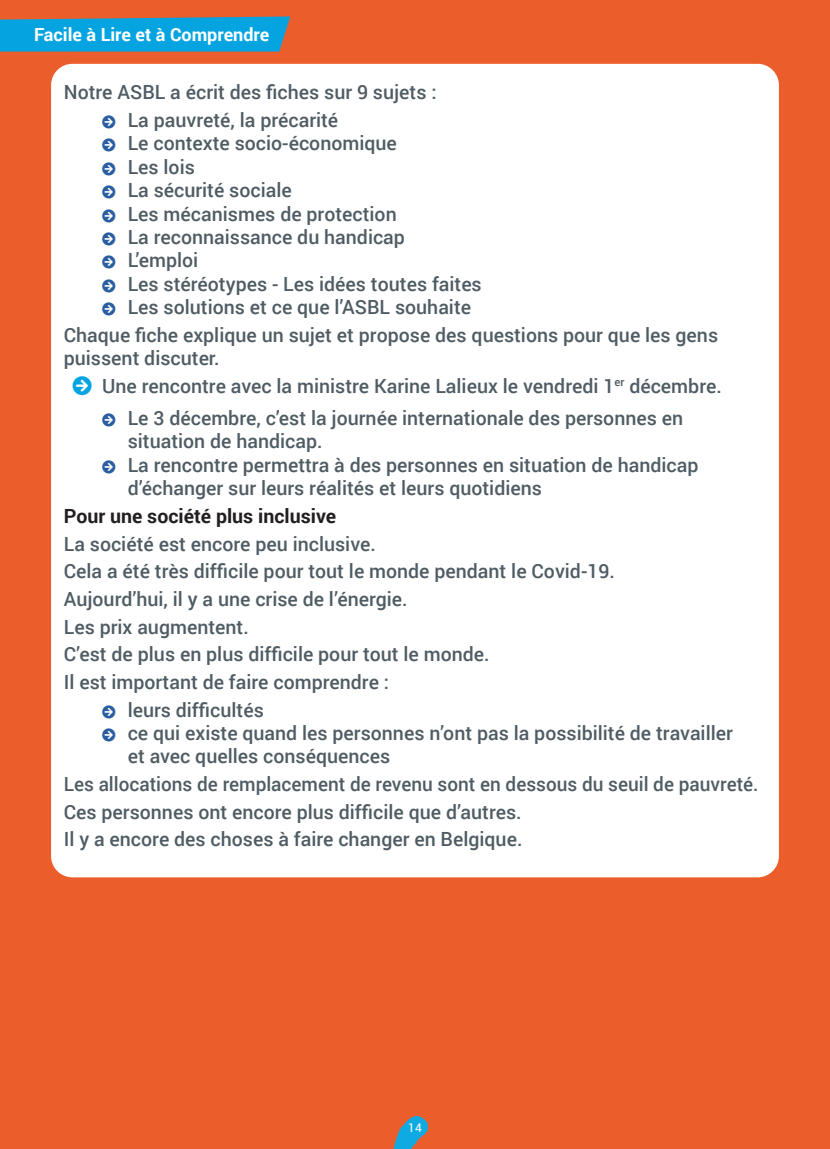
<style>
.page{position:relative;width:830px;height:1149px;background:#fff}
.page>*{position:absolute;margin:0;border:0;box-sizing:border-box;transform-origin:0 0}
.t1{font:500 19.5px/23.4px "Roboto";color:#4f5c63}
.t2{font:700 19.5px "Roboto";color:#231f20}
.t3{font:700 18px "Roboto";color:#fff}
.t4{font:12px "Roboto";color:#fff}
</style>
<div class="page">
<div style="left:0;top:0;width:829px;height:1148px;background:#eb5d2a"></div>
<svg style="left:393px;top:1116px;width:35px;height:32px"></svg>
<svg style="left:0;top:16px;width:290px;height:36px;background:#189ed0"></svg>
<div style="left:51px;top:64px;width:727px;height:813px;background:#fff;border-radius:21px"></div>
<p class="t3" style="left:34px;top:22px;width:237px">Facile à Lire et à Comprendre</p>
<p class="t1" style="left:128px;top:78px;width:310px;line-height:27.6px;text-indent:-64px">Notre ASBL a écrit des fiches sur 9 sujets :<br>La pauvreté, la précarité</p>
<p class="t1" style="left:128px;top:131px;width:355px">Le contexte socio-économique<br>Les lois<br>La sécurité sociale<br>Les mécanismes de protection<br>La reconnaissance du handicap<br>L’emploi<br>Les stéréotypes - Les idées toutes faites<br>Les solutions et ce que l’ASBL souhaite</p>
<p class="t1" style="left:64px;top:322px;width:655px">Chaque fiche explique un sujet et propose des questions pour que les gens puissent discuter.</p>
<p class="t1" style="left:128px;top:369px;width:595px;line-height:32px;text-indent:-26px">Une rencontre avec la ministre Karine Lalieux le vendredi 1<sup>er</sup> décembre.<br>Le 3 décembre, c’est la journée internationale des personnes en</p>
<p class="t1" style="left:128px;top:429px;width:572px">situation de handicap.<br>La rencontre permettra à des personnes en situation de handicap d’échanger sur leurs réalités et leurs quotidiens</p>
<p class="t2" style="left:64px;top:502px;width:274px">Pour une société plus inclusive</p>
<p class="t1" style="left:64px;top:531px;width:313px">La société est encore peu inclusive.</p>
<p class="t1" style="left:64px;top:558px;width:552px">Cela a été très difficile pour tout le monde pendant le Covid-19.</p>
<p class="t1" style="left:64px;top:586px;width:345px">Aujourd’hui, il y a une crise de l’énergie.</p>
<p class="t1" style="left:64px;top:614px;width:186px">Les prix augmentent.</p>
<p class="t1" style="left:64px;top:641px;width:427px">C’est de plus en plus difficile pour tout le monde.</p>
<p class="t1" style="left:64px;top:669px;width:326px">Il est important de faire comprendre :</p>
<p class="t1" style="left:128px;top:697px;width:137px">leurs difficultés</p>
<p class="t1" style="left:128px;top:720px;width:606px">ce qui existe quand les personnes n’ont pas la possibilité de travailler et avec quelles conséquences</p>
<p class="t1" style="left:64px;top:769px;width:696px;line-height:27.6px">Les allocations de remplacement de revenu sont en dessous du seuil de pauvreté.<br>Ces personnes ont encore plus difficile que d’autres.<br>Il y a encore des choses à faire changer en Belgique.</p>
<p class="t4" style="left:408px;top:1119px;width:15px">14</p>
</div>
